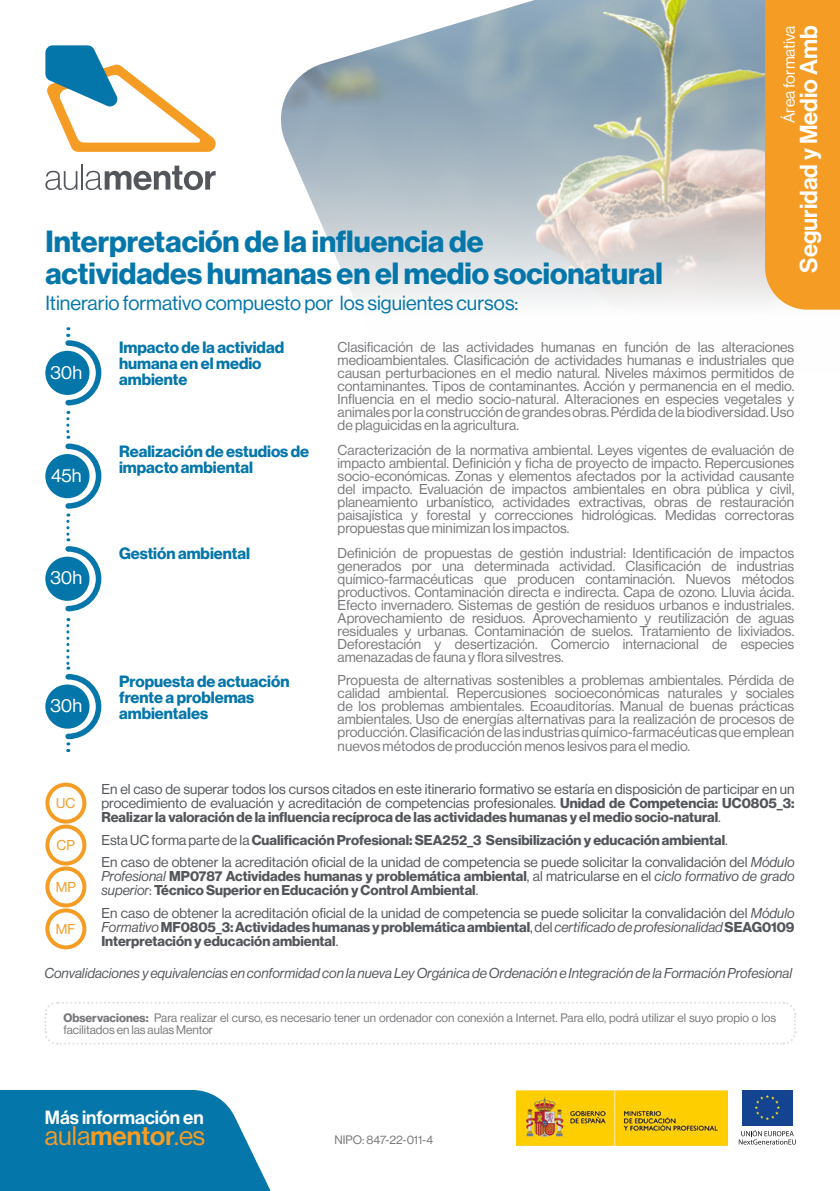
<style>
.page{position:relative;width:840px;height:1191px;background:#fff}
.page>*{position:absolute;margin:0;border:0;box-sizing:border-box;transform-origin:0 0}
.t1{font:700 30px/32px "Neue Haas Display";color:#0476aa}
.t2{font:26.4px "Neue Haas Display";color:#f59c24}
.t3{font:24px "Neue Haas Display Mediu";color:#fff}
.t4{font:20px "Neue Haas Display";color:#0476aa}
.t5{font:18.8px "Neue Haas Display Mediu";color:#fff}
.t6{font:18.6px "Neue Haas Display";color:#fff}
.t7{font:700 16px/16px "Neue Haas Display";color:#0476aa}
.t8{font:16px "Neue Haas Display";color:#fff}
.t9{font:14px/13px "Neue Haas Display";color:#78777b;text-align:justify}
.t10{font:14px/14px "Neue Haas Display";color:#53565a;text-align:justify}
.t11{font:700 14px/14px "Neue Haas Display";color:#53565a}
.t12{font:italic 14px "Neue Haas Display";color:#53565a}
.t13{font:14px "Neue Haas Display";color:#f59c24}
.t14{font:12px/12px "Neue Haas Display";color:#78777b}
.s1{font-weight:700}
.s2{font-style:italic}
.s3{font-weight:400;font-style:italic}
.s4{font-weight:400}
.s5{font-family:"Neue Haas Display Mediu"}
</style>
<div class="page">
<svg style="left:0;top:1090px;width:271px;height:101px;background:#1c83b2"></svg>
<svg style="left:45px;top:171px;width:32px;height:19px"></svg>
<hr style="left:81px;top:164px;width:2px;height:26px;background:#53565a">
<svg style="left:85px;top:166px;width:130px;height:24px"></svg>
<svg style="left:45px;top:45px;width:171px;height:107px"></svg>
<img style="left:281px;top:0;width:483px;height:304px">
<svg style="left:764px;top:0;width:75px;height:310px;background:#f09f31"></svg>
<img style="left:516px;top:1090px;width:211px;height:55px">
<div style="left:741px;top:1090px;width:51px;height:35px;background:#144391"></div>
<svg style="left:754px;top:1095px;width:25px;height:25px"></svg>
<svg style="left:738px;top:1130px;width:57px;height:14px"></svg>
<div style="left:45px;top:351px;width:44px;height:44px;background:#0476aa;border-radius:50%"></div>
<div style="left:45px;top:454px;width:44px;height:44px;background:#0476aa;border-radius:50%"></div>
<div style="left:45px;top:556px;width:44px;height:45px;background:#0476aa;border-radius:50%"></div>
<div style="left:45px;top:684px;width:44px;height:44px;background:#0476aa;border-radius:50%"></div>
<div style="left:45px;top:782px;width:41px;height:41px;border:4px solid #f59c24;border-radius:50%"></div>
<div style="left:45px;top:824px;width:41px;height:41px;border:4px solid #f59c24;border-radius:50%"></div>
<div style="left:45px;top:866px;width:41px;height:41px;border:4px solid #f59c24;border-radius:50%"></div>
<div style="left:45px;top:908px;width:41px;height:41px;border:4px solid #f59c24;border-radius:50%"></div>
<svg style="left:44px;top:1002px;width:752px;height:43px"></svg>
<svg style="left:63px;top:327px;width:39px;height:425px"></svg>
<h1 class="t1" style="left:45px;top:226px;width:618px">Interpretación de la influencia de<br>actividades humanas en el medio socionatural</h1>
<h3 class="t4" style="left:45px;top:291px;width:474px">Itinerario formativo compuesto por los siguientes cursos:</h3>
<p class="t8" style="left:779px;top:123px;width:99px;rotate:-90deg">Área formativa</p>
<h3 class="t3" style="left:794px;top:273px;width:249px;rotate:-90deg">Seguridad y Medio Amb</h3>
<h3 class="t6" style="left:50px;top:361px;width:33px">30h</h3>
<h3 class="t6" style="left:51px;top:465px;width:32px">45h</h3>
<h3 class="t6" style="left:50px;top:567px;width:33px">30h</h3>
<h3 class="t6" style="left:50px;top:695px;width:33px">30h</h3>
<p class="t7" style="left:119px;top:340px;width:166px">Impacto de la actividad humana en el medio ambiente</p>
<p class="t9" style="left:337px;top:340px;width:458px">Clasificación de las actividades humanas en función de las alteraciones medioambientales. Clasificación de actividades humanas e industriales que causan perturbaciones en el medio natural. Niveles máximos permitidos de contaminantes. Tipos de contaminantes. Acción y permanencia en el medio.<br>Influencia en el medio socio-natural. Alteraciones en especies vegetales y animales por la construcción de grandes obras. Pérdida de la biodiversidad. Uso de plaguicidas en la agricultura.</p>
<p class="t9" style="left:337px;top:444px;width:458px">Caracterización de la normativa ambiental. Leyes vigentes de evaluación de impacto ambiental. Definición y ficha de proyecto de impacto. Repercusiones socio-económicas. Zonas y elementos afectados por la actividad causante del impacto. Evaluación de impactos ambientales en obra pública y civil, planeamiento urbanístico, actividades extractivas, obras de restauración paisajística y forestal y correcciones hidrológicas. Medidas correctoras propuestas que minimizan los impactos.</p>
<p class="t7" style="left:119px;top:443px;width:191px">Realización de estudios de impacto ambiental</p>
<p class="t7" style="left:119px;top:546px;width:132px">Gestión ambiental</p>
<p class="t7" style="left:119px;top:673px;width:172px">Propuesta de actuación frente a problemas ambientales</p>
<p class="t9" style="left:337px;top:546px;width:458px">Definición de propuestas de gestión industrial: Identificación de impactos generados por una determinada actividad. Clasificación de industrias químico-farmacéuticas que producen contaminación. Nuevos métodos productivos. Contaminación directa e indirecta. Capa de ozono. Lluvia ácida.<br>Efecto invernadero. Sistemas de gestión de residuos urbanos e industriales.<br>Aprovechamiento de residuos. Aprovechamiento y reutilización de aguas residuales y urbanas. Contaminación de suelos. Tratamiento de lixiviados.<br>Deforestación y desertización. Comercio internacional de especies amenazadas de fauna y flora silvestres.</p>
<p class="t9" style="left:337px;top:674px;width:458px">Propuesta de alternativas sostenibles a problemas ambientales. Pérdida de calidad ambiental. Repercusiones socioeconómicas naturales y sociales de los problemas ambientales. Ecoauditorías. Manual de buenas prácticas ambientales. Uso de energías alternativas para la realización de procesos de producción. Clasificación de las industrias químico-farmacéuticas que emplean nuevos métodos de producción menos lesivos para el medio.</p>
<p class="t10" style="left:101px;top:782px;width:694px">En el caso de superar todos los cursos citados en este itinerario formativo se estaría en disposición de participar en un procedimiento de evaluación y acreditación de competencias profesionales. <span class="s1">Unidad de Competencia: UC0805_3:<br>Realizar la valoración de la influencia recíproca de las actividades humanas y el medio socio-natural</span>.</p>
<p class="t10" style="left:101px;top:828px;width:694px;line-height:22.4px">Esta UC forma parte de la <span class="s1">Cualificación Profesional: SEA252_3 Sensibilización y educación ambiental</span>.<br>En caso de obtener la acreditación oficial de la unidad de competencia se puede solicitar la convalidación del <span class="s2">Módulo</span></p>
<p class="t11" style="left:101px;top:869px;width:694px"><span class="s3">Profesional</span> MP0787 Actividades humanas y problemática ambiental<span class="s4">, al matricularse en el</span> <span class="s3">ciclo formativo de grado superior</span><span class="s4">:</span> Técnico Superior en Educación y Control Ambiental<span class="s4">.</span></p>
<p class="t10" style="left:101px;top:905px;width:694px">En caso de obtener la acreditación oficial de la unidad de competencia se puede solicitar la convalidación del <span class="s2">Módulo Formativo</span><span class="s1">MF0805_3: Actividades humanas y problemática ambiental</span>, del <span class="s2">certificado de profesionalidad</span> <span class="s1">SEAG0109<br>Interpretación y educación ambiental</span>.</p>
<p class="t12" style="left:44px;top:965px;width:748px">Convalidaciones y equivalencias en conformidad con la nueva Ley Orgánica de Ordenación e Integración de la Formación Profesional</p>
<p class="t14" style="left:63px;top:1012px;width:713px"><span class="s1">Observaciones:</span> Para realizar el curso, es necesario tener un ordenador con conexión a Internet. Para ello, podrá utilizar el suyo propio o los facilitados en las aulas Mentor</p>
<p class="t13" style="left:56px;top:795px;width:21px">UC</p>
<p class="t13" style="left:57px;top:837px;width:20px">CP</p>
<p class="t13" style="left:56px;top:879px;width:22px">MP</p>
<p class="t13" style="left:56px;top:921px;width:21px">MF</p>
<h3 class="t5" style="left:45px;top:1106px;width:160px">Más información en</h3>
<h2 class="t2" style="left:45px;top:1121px;width:162px">aula<span class="s5">mentor</span>.es</h2>
<p class="t14" style="left:334px;top:1134px;width:100px">NIPO: 847-22-011-4</p>
</div>
